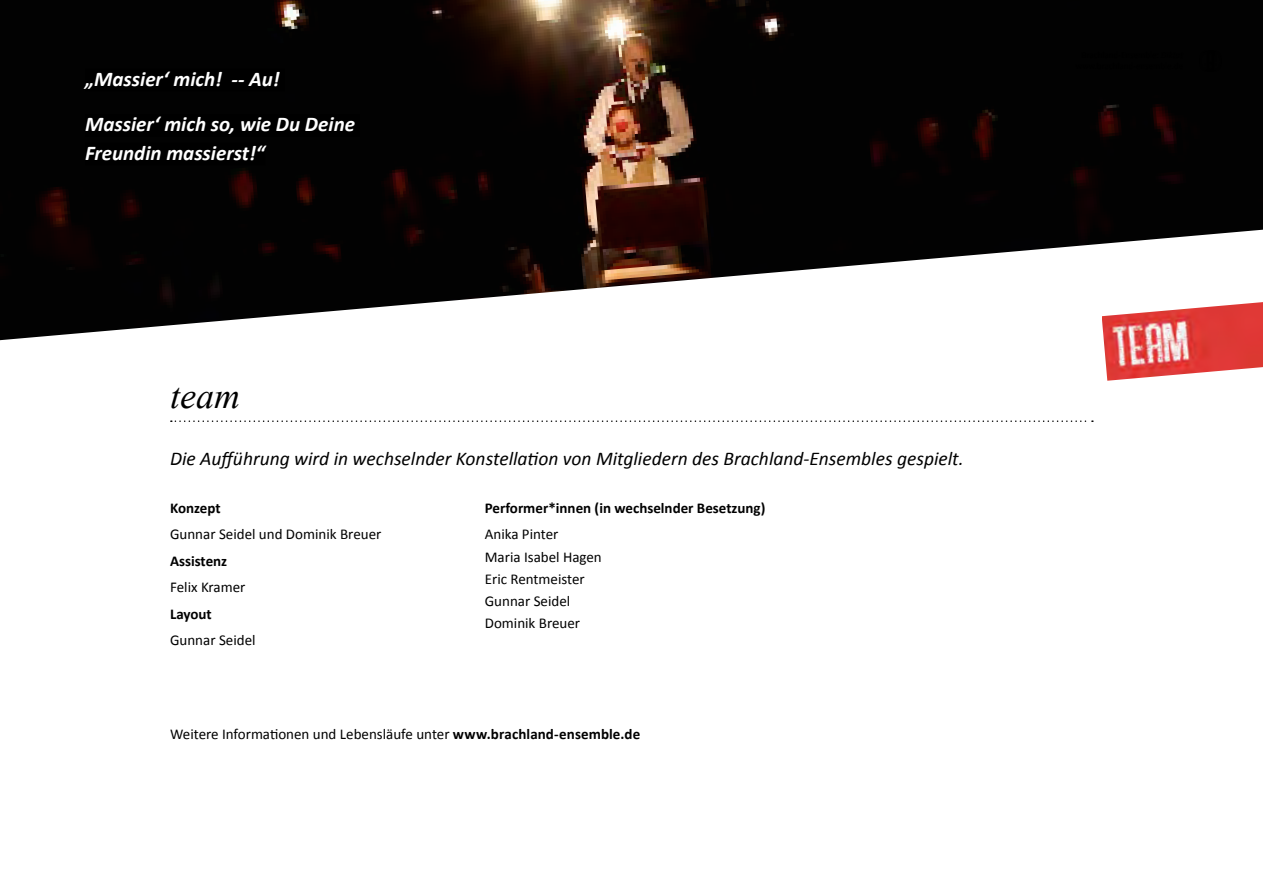
<style>
.page{position:relative;width:1263px;height:893px;background:#fff}
.page>*{position:absolute;margin:0;border:0;box-sizing:border-box;transform-origin:0 0}
.t1{font:italic 36px "Times New Roman";color:#000}
.t2{font:italic 700 21px/45.5px "Calibri";color:#fff}
.t3{font:italic 19.5px "Calibri";color:#000}
.t4{font:15px/22.2px "Calibri";color:#000}
.t5{font:700 15px "Calibri";color:#000}
.s1{font-weight:700}
</style>
<div class="page">
<img style="left:0;top:0;width:1263px;height:340px">
<svg style="left:171px;top:420px;width:922px;height:2px"></svg>
<img style="left:1102px;top:302px;width:161px;height:79px">
<div style="left:85px;top:69px;width:200px;height:22px;background:#000"></div>
<div style="left:85px;top:114px;width:275px;height:23px;background:#000"></div>
<div style="left:85px;top:143px;width:180px;height:22px;background:#000"></div>
<h2 class="t2" style="left:85px;top:55px;width:271px">„Massier‘ mich! -- Au!<br>Massier‘ mich so, wie Du Deine</h2>
<h2 class="t2" style="left:85px;top:129px;width:182px">Freundin massierst!“</h2>
<h1 class="t1" style="left:170px;top:371px;width:71px">team</h1>
<h3 class="t3" style="left:170px;top:447px;width:795px">Die Aufführung wird in wechselnder Konstellation von Mitgliedern des Brachland-Ensembles gespielt.</h3>
<p class="t5" style="left:170px;top:499px;width:52px">Konzept</p>
<p class="t4" style="left:170px;top:523px;width:213px">Gunnar Seidel und Dominik Breuer</p>
<p class="t5" style="left:170px;top:552px;width:59px">Assistenz</p>
<p class="t4" style="left:170px;top:576px;width:77px">Felix Kramer</p>
<p class="t5" style="left:170px;top:605px;width:43px">Layout</p>
<p class="t4" style="left:170px;top:629px;width:87px">Gunnar Seidel</p>
<p class="t5" style="left:485px;top:499px;width:282px">Performer*innen (in wechselnder Besetzung)</p>
<p class="t4" style="left:485px;top:523px;width:119px">Anika Pinter<br>Maria Isabel Hagen<br>Eric Rentmeister<br>Gunnar Seidel<br>Dominik Breuer</p>
<p class="t4" style="left:170px;top:722px;width:472px">Weitere Informationen und Lebensläufe unter <span class="s1">www.brachland-ensemble.de</span></p>
</div>
